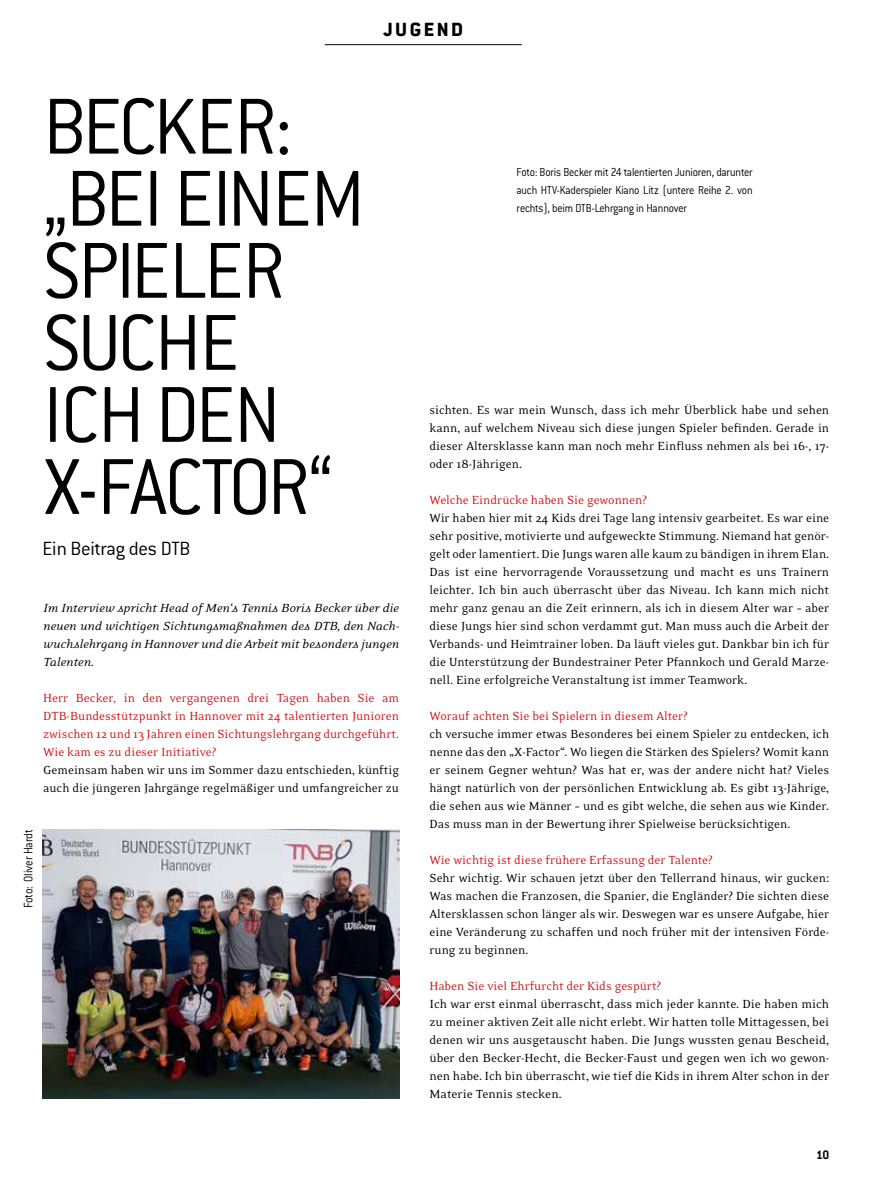
<style>
.page{position:relative;width:893px;height:1191px;background:#fff}
.page>*{position:absolute;margin:0;border:0;box-sizing:border-box;transform-origin:0 0}
.t1{font:300 87px/72px "Conduit ITC";letter-spacing:-.025em;color:#000;scale:.96 1}
.t2{font:300 21px "Conduit ITC";letter-spacing:-.015em;color:#000}
.t3{font:800 21px "Conduit ITCW01";letter-spacing:.12em;color:#000}
.t4{font:13.5px/18px "Eidetic Neo";color:#000;text-align:justify}
.t5{font:13.5px/18px "Eidetic Neo";color:#cd171a;text-align:justify}
.t6{font:italic 13.5px/18px "Eidetic Neo";color:#000;text-align:justify}
.t7{font:300 13.5px "Conduit ITC";letter-spacing:-.015em;color:#000;scale:.9 1}
.t8{font:700 13.5px "Conduit ITC";color:#000}
.t9{font:300 12.75px/18px "Conduit ITC";letter-spacing:-.015em;color:#000;text-align:justify;scale:.9 1}
</style>
<div class="page">
<hr style="left:325px;top:44px;width:197px;height:1px;background:#000">
<img style="left:43px;top:829px;width:356px;height:269px">
<h2 class="t3" style="left:383px;top:17px;width:81px">JUGEND</h2>
<h1 class="t1" style="left:43px;top:91px;width:337px">BECKER: „BEI EINEM<br>SPIELER<br>SUCHE<br>ICH DEN<br>X-FACTOR“</h1>
<h2 class="t2" style="left:43px;top:537px;width:150px">Ein Beitrag des DTB</h2>
<p class="t6" style="left:43px;top:599px;width:357px">Im Interview spricht Head of Men‘s Tennis Boris Becker über die neuen und wichtigen Sichtungsmaßnahmen des DTB, den Nach&shy;wuchslehrgang in Hannover und die Arbeit mit besonders jungen Talenten.</p>
<p class="t5" style="left:43px;top:689px;width:357px">Herr Becker, in den vergangenen drei Tagen haben Sie am DTB-Bundesstützpunkt in Hannover mit 24 talentierten Junioren zwischen 12 und 13 Jahren einen Sichtungslehrgang durchgeführt.<br>Wie kam es zu dieser Initiative?</p>
<p class="t4" style="left:43px;top:761px;width:357px">Gemeinsam haben wir uns im Sommer dazu entschieden, künftig auch die jüngeren Jahrgänge regelmäßiger und umfangreicher zu</p>
<p class="t7" style="left:21px;top:908px;width:89px;rotate:-90deg">Foto: Oliver Hardt</p>
<p class="t9" style="left:517px;top:163px;width:264px">Foto: Boris Becker mit 24 talentierten Junioren, darunter auch HTV-Kaderspieler Kiano Litz (untere Reihe 2. von rechts), beim DTB-Lehrgang in Hannover</p>
<p class="t4" style="left:429px;top:401px;width:401px">sichten. Es war mein Wunsch, dass ich mehr Überblick habe und sehen kann, auf welchem Niveau sich diese jungen Spieler befinden. Gerade in dieser Altersklasse kann man noch mehr Einfluss nehmen als bei 16-, 17- oder 18-Jährigen.</p>
<p class="t5" style="left:429px;top:491px;width:219px">Welche Eindrücke haben Sie gewonnen?</p>
<p class="t4" style="left:429px;top:509px;width:401px">Wir haben hier mit 24 Kids drei Tage lang intensiv gearbeitet. Es war eine sehr positive, motivierte und aufgeweckte Stimmung. Niemand hat genör&shy;gelt oder lamentiert. Die Jungs waren alle kaum zu bändigen in ihrem Elan.<br>Das ist eine hervorragende Voraussetzung und macht es uns Trainern leichter. Ich bin auch überrascht über das Niveau. Ich kann mich nicht mehr ganz genau an die Zeit erinnern, als ich in diesem Alter war – aber diese Jungs hier sind schon verdammt gut. Man muss auch die Arbeit der Verbands- und Heimtrainer loben. Da läuft vieles gut. Dankbar bin ich für die Unterstützung der Bundestrainer Peter Pfannkoch und Gerald Marze&shy;nell. Eine erfolgreiche Veranstaltung ist immer Teamwork.</p>
<p class="t5" style="left:429px;top:707px;width:260px">Worauf achten Sie bei Spielern in diesem Alter?</p>
<p class="t4" style="left:429px;top:725px;width:401px">ch versuche immer etwas Besonderes bei einem Spieler zu entdecken, ich nenne das den „X-Factor“. Wo liegen die Stärken des Spielers? Womit kann er seinem Gegner wehtun? Was hat er, was der andere nicht hat? Vieles hängt natürlich von der persönlichen Entwicklung ab. Es gibt 13-Jährige, die sehen aus wie Männer – und es gibt welche, die sehen aus wie Kinder.<br>Das muss man in der Bewertung ihrer Spielweise berücksichtigen.</p>
<p class="t5" style="left:429px;top:851px;width:285px">Wie wichtig ist diese frühere Erfassung der Talente?</p>
<p class="t4" style="left:429px;top:869px;width:401px">Sehr wichtig. Wir schauen jetzt über den Tellerrand hinaus, wir gucken:<br>Was machen die Franzosen, die Spanier, die Engländer? Die sichten diese Altersklassen schon länger als wir. Deswegen war es unsere Aufgabe, hier eine Veränderung zu schaffen und noch früher mit der intensiven Förde&shy;rung zu beginnen.</p>
<p class="t5" style="left:429px;top:977px;width:233px">Haben Sie viel Ehrfurcht der Kids gespürt?</p>
<p class="t4" style="left:429px;top:995px;width:401px">Ich war erst einmal überrascht, dass mich jeder kannte. Die haben mich zu meiner aktiven Zeit alle nicht erlebt. Wir hatten tolle Mittagessen, bei denen wir uns ausgetauscht haben. Die Jungs wussten genau Bescheid, über den Becker-Hecht, die Becker-Faust und gegen wen ich wo gewon&shy;nen habe. Ich bin überrascht, wie tief die Kids in ihrem Alter schon in der Materie Tennis stecken.</p>
<p class="t8" style="left:816px;top:1146px;width:14px">10</p>
</div>
